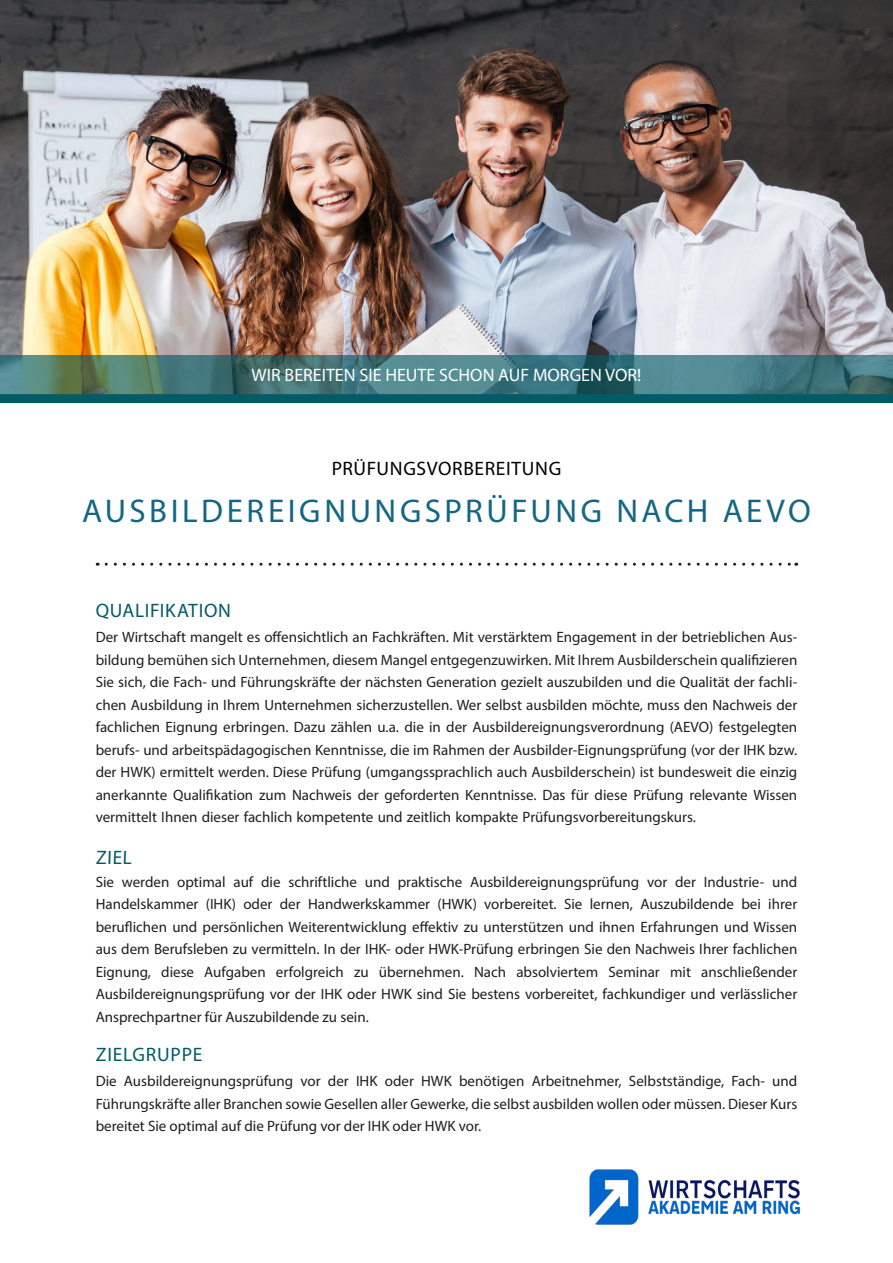
<style>
.page{position:relative;width:893px;height:1263px;background:#fff}
.page>*{position:absolute;margin:0;border:0;box-sizing:border-box;transform-origin:0 0}
.copy_headline_light_blue{font:33px "Myriad Pro";letter-spacing:.105em;color:#146683}
.Absatzformat_2{font:19.5px "Myriad Pro";letter-spacing:.04em;color:#035b65}
.copy{font:19.5px "Myriad Pro";letter-spacing:.03em;color:#000}
.Absatzformat_2-2{font:18px "Myriad Pro";color:#fff}
.Absatzformat_2-3{font:15px/22.5px "Myriad Pro";color:#211d1e;text-align:justify}
.Pa4{font:15px/22.5px "Myriad Pro";color:#211d1e;text-align:justify}
</style>
<div class="page">
<img style="left:0;top:0;width:893px;height:355px">
<img style="left:589px;top:1169px;width:211px;height:56px">
<svg style="left:106px;top:563px;width:691px;height:3px"></svg>
<div style="left:0;top:394px;width:893px;height:9px;background:#035b65"></div>
<svg style="left:0;top:355px;width:893px;height:39px;background:#477a7b"></svg>
<p class="Absatzformat_2-2" style="left:252px;top:364px;width:391px">WIR BEREITEN SIE HEUTE SCHON AUF MORGEN VOR!</p>
<p class="copy" style="left:332px;top:456px;width:231px">PRÜFUNGSVORBEREITUNG</p>
<p class="copy_headline_light_blue" style="left:82px;top:491px;width:730px">AUSBILDEREIGNUNGSPRÜFUNG NACH AEVO</p>
<p class="Absatzformat_2" style="left:96px;top:598px;width:137px">QUALIFIKATION</p>
<p class="Absatzformat_2-3" style="left:96px;top:626px;width:703px">Der Wirtschaft mangelt es offensichtlich an Fachkräften. Mit verstärktem Engagement in der betrieblichen Aus&shy;bildung bemühen sich Unternehmen, diesem Mangel entgegenzuwirken. Mit Ihrem Ausbilderschein qualifizieren Sie sich, die Fach- und Führungskräfte der nächsten Generation gezielt auszubilden und die Qualität der fachli&shy;chen Ausbildung in Ihrem Unternehmen sicherzustellen. Wer selbst ausbilden möchte, muss den Nachweis der fachlichen Eignung erbringen. Dazu zählen u.a. die in der Ausbildereignungs verordnung (AEVO) festgelegten berufs- und arbeitspädagogischen Kenntnisse, die im Rahmen der Aus bilder-Eignungsprüfung (vor der IHK bzw. der HWK) ermittelt werden. Diese Prüfung (umgangssprachlich auch Ausbilderschein) ist bundesweit die einzig anerkannte Qualifikation zum Nachweis der geforderten Kenntnisse. Das für diese Prüfung relevante Wissen vermittelt Ihnen dieser fachlich kompetente und zeitlich kompakte Prüfungsvorbereitungskurs.</p>
<p class="Absatzformat_2" style="left:96px;top:845px;width:38px">ZIEL</p>
<p class="Pa4" style="left:96px;top:870px;width:703px">Sie werden optimal auf die schriftliche und praktische Ausbildereignungsprüfung vor der Industrie- und Handelskammer (IHK) oder der Handwerkskammer (HWK) vorbereitet. Sie lernen, Auszubildende bei ihrer beruflichen und persönlichen Weiterentwicklung effektiv zu unterstützen und ihnen Erfahrungen und Wissen aus dem Berufsleben zu vermitteln. In der IHK- oder HWK-Prüfung erbringen Sie den Nachweis Ihrer fachlichen Eignung, diese Aufgaben erfolgreich zu übernehmen. Nach absolviertem Seminar mit anschließender Ausbildereignungsprüfung vor der IHK oder HWK sind Sie bestens vorbereitet, fachkundiger und verlässlicher Ansprechpartner für Auszubildende zu sein.</p>
<p class="Absatzformat_2" style="left:96px;top:1042px;width:108px">ZIELGRUPPE</p>
<p class="Absatzformat_2-3" style="left:96px;top:1070px;width:703px">Die Ausbildereignungsprüfung vor der IHK oder HWK benötigen Arbeitnehmer, Selbstständige, Fach- und Führungskräfte aller Branchen sowie Gesellen aller Gewerke, die selbst ausbilden wollen oder müssen. Dieser Kurs bereitet Sie optimal auf die Prüfung vor der IHK oder HWK vor.</p>
</div>
